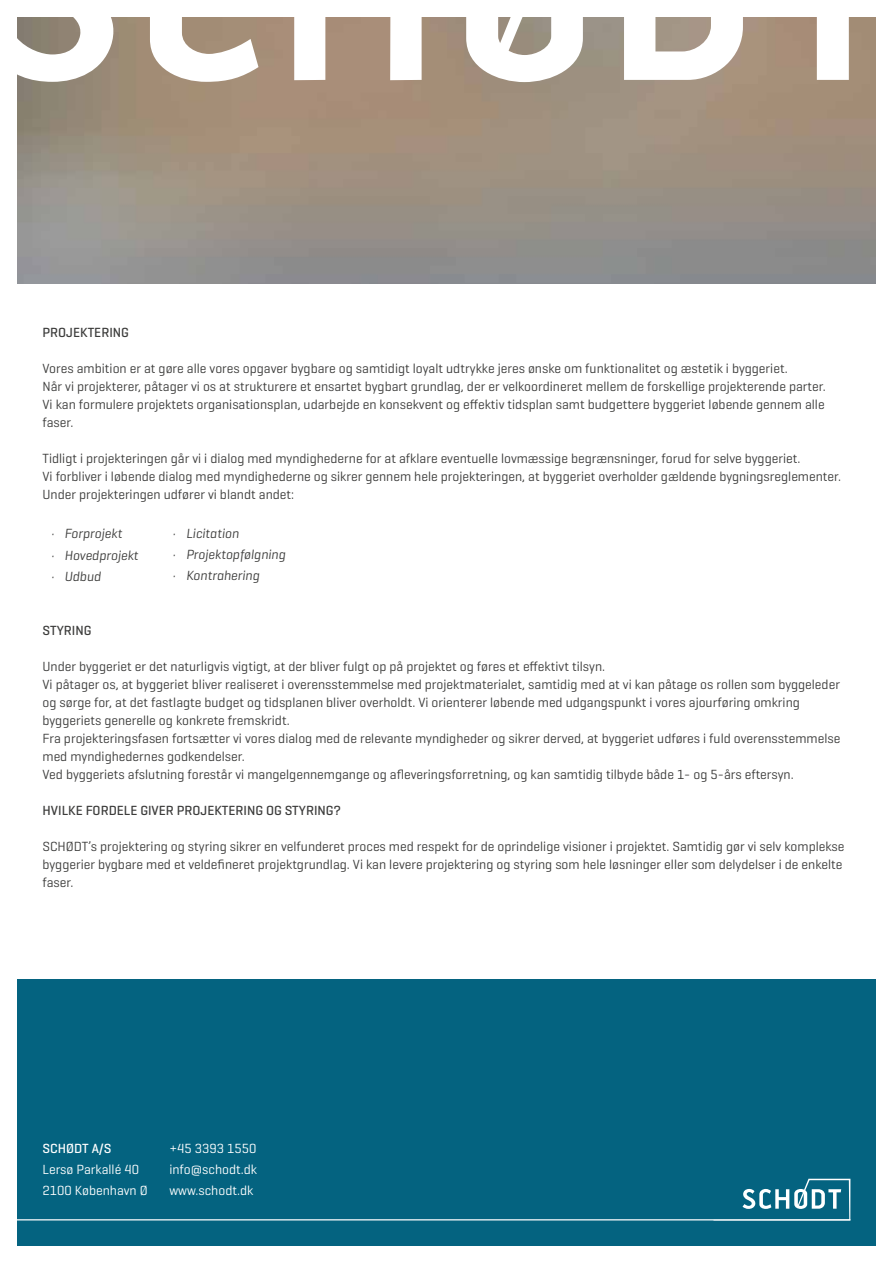
<style>
.page{position:relative;width:893px;height:1263px;background:#fff}
.page>*{position:absolute;margin:0;border:0;box-sizing:border-box;transform-origin:0 0}
.t1{font:13.5px/18px "Geogrotesque";color:#3c3c3b}
.t2{font:italic 13.5px/21px "Geogrotesque";color:#3c3c3b}
.t3{font:13.5px/21px "Geogrotesque";color:#fff}
.t4{font:500 13.5px "Geogrotesque";color:#3c3c3b}
.t5{font:500 13.5px "Geogrotesque";color:#fff}
</style>
<div class="page">
<div style="left:17px;top:979px;width:859px;height:267px;background:#046380"></div>
<svg style="left:742px;top:1179px;width:108px;height:40px"></svg>
<hr style="left:0;top:1219px;width:850px;height:1px;background:#fff">
<svg style="left:17px;top:17px;width:859px;height:91px;background:#a18e79"></svg>
<svg style="left:17px;top:17px;width:103px;height:65px"></svg>
<svg style="left:150px;top:17px;width:108px;height:65px"></svg>
<svg style="left:294px;top:17px;width:128px;height:63px"></svg>
<svg style="left:466px;top:17px;width:117px;height:65px"></svg>
<svg style="left:624px;top:17px;width:119px;height:63px"></svg>
<svg style="left:775px;top:17px;width:101px;height:63px"></svg>
<p class="t4" style="left:43px;top:324px;width:88px">PROJEKTERING</p>
<p class="t1" style="left:43px;top:359px;width:785px">Vores ambition er at gøre alle vores opgaver bygbare og samtidigt loyalt udtrykke jeres ønske om funktionalitet og æstetik i byggeriet.<br>Når vi projekterer, påtager vi os at strukturere et ensartet bygbart grundlag, der er velkoordineret mellem de forskellige projekterende parter.<br>Vi kan formulere projektets organisationsplan, udarbejde en konsekvent og effektiv tidsplan samt budgettere byggeriet løbende gennem alle faser.</p>
<p class="t1" style="left:43px;top:449px;width:800px">Tidligt i projekteringen går vi i dialog med myndighederne for at afklare eventuelle lovmæssige begrænsninger, forud for selve byggeriet.<br>Vi forbliver i løbende dialog med myndighederne og sikrer gennem hele projekteringen, at byggeriet overholder gældende bygningsreglementer.<br>Under projekteringen udfører vi blandt andet:</p>
<p class="t2" style="left:51px;top:523px;width:89px">· Forprojekt<br>· Hovedprojekt · Udbud</p>
<p class="t2" style="left:173px;top:523px;width:114px">· Licitation<br>· Projektopfølgning · Kontrahering</p>
<p class="t4" style="left:43px;top:621px;width:50px">STYRING</p>
<p class="t1" style="left:43px;top:656px;width:799px">Under byggeriet er det naturligvis vigtigt, at der bliver fulgt op på projektet og føres et effektivt tilsyn.<br>Vi påtager os, at byggeriet bliver realiseret i overensstemmelse med projektmaterialet, samtidig med at vi kan påtage os rollen som byggeleder og sørge for, at det fastlagte budget og tidsplanen bliver overholdt. Vi orienterer løbende med udgangspunkt i vores ajourføring omkring byggeriets generelle og konkrete fremskridt.<br>Fra projekteringsfasen fortsætter vi vores dialog med de relevante myndigheder og sikrer derved, at byggeriet udføres i fuld overensstemmelse med myndighedernes godkendelser.<br>Ved byggeriets afslutning forestår vi mangelgennemgange og afleveringsforretning, og kan samtidig tilbyde både 1- og 5-års eftersyn.</p>
<p class="t4" style="left:43px;top:801px;width:300px">HVILKE FORDELE GIVER PROJEKTERING OG STYRING?</p>
<p class="t1" style="left:43px;top:836px;width:803px">SCHØDT’s projektering og styring sikrer en velfunderet proces med respekt for de oprindelige visioner i projektet. Samtidig gør vi selv komplekse byggerier bygbare med et veldefineret projektgrundlag. Vi kan levere projektering og styring som hele løsninger eller som delydelser i de enkelte faser.</p>
<p class="t5" style="left:43px;top:1140px;width:71px">SCHØDT A/S</p>
<p class="t3" style="left:43px;top:1158px;width:107px">Lersø Parkallé 40<br>2100 København Ø</p>
<p class="t3" style="left:169px;top:1137px;width:89px;text-align:justify">+45 3393 1550 info@schodt.dk www.schodt.dk</p>
</div>
